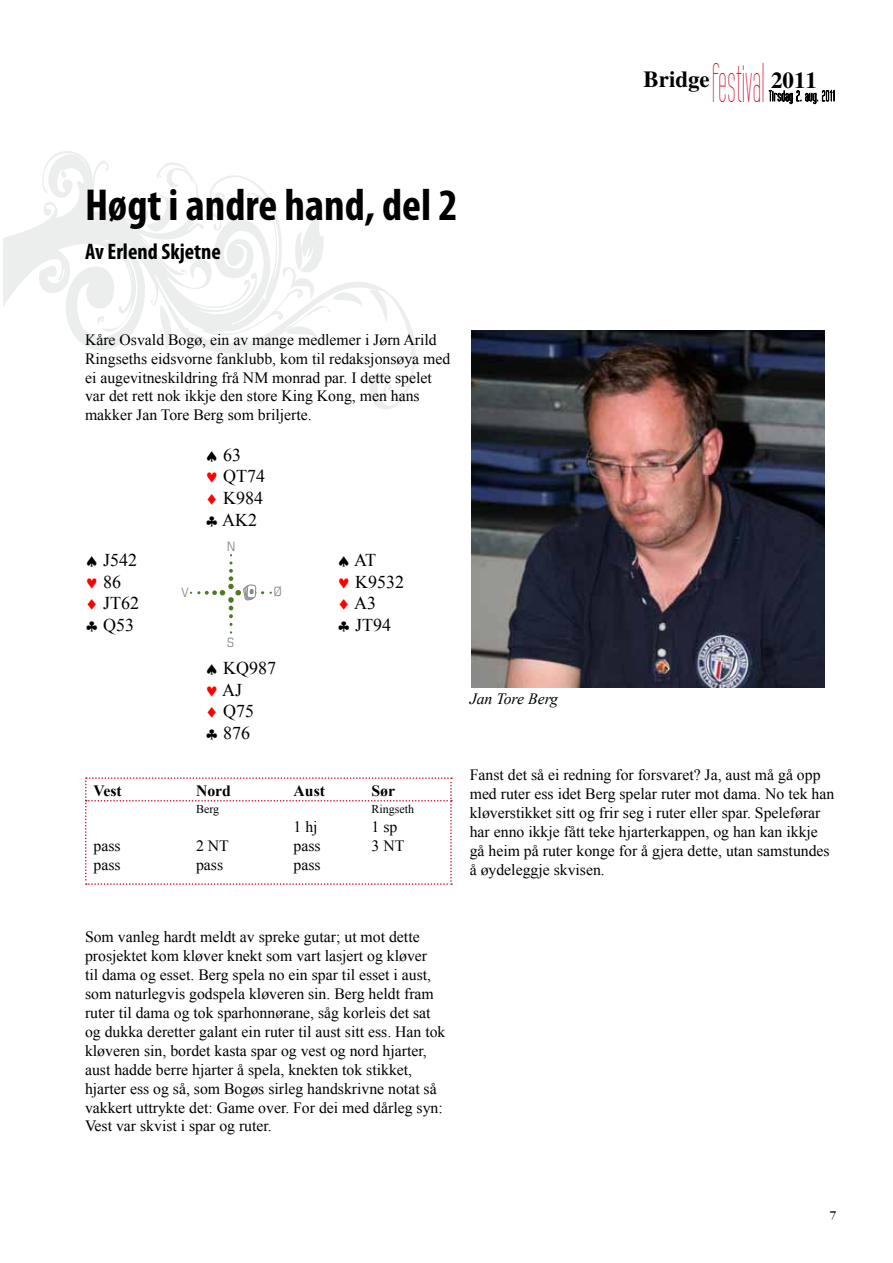
<style>
.page{position:relative;width:893px;height:1263px;background:#fff}
.page>*{position:absolute;margin:0;border:0;box-sizing:border-box;transform-origin:0 0}
.t1{font:56.7px "Tall Films";color:#cf051d;scale:.68 1}
.t2{font:700 condensed 45px "Myriad Pro";color:#000}
.t3{font:700 22.95px "Times";color:#000}
.t4{font:700 condensed 22.5px "Myriad Pro";color:#000}
.t5{font:18px/21.6px "Times New Roman";color:#000}
.t6{font:15.75px/18.9px "Times New Roman";color:#000}
.t7{font:700 15.75px "Times New Roman";color:#000}
.t8{font:italic 15.75px "Times New Roman";color:#000}
.t9{font:condensed 12.9px "Eurostile";color:#87888a}
.t10{font:12px "Times New Roman";color:#000}
.t11{font:12px "Garamond IT Cby BT";color:#000}
.s1{color:#f00}
</style>
<div class="page">
<svg style="left:3px;top:151px;width:413px;height:258px"></svg>
<svg style="left:769px;top:90px;width:65px;height:14px"></svg>
<img style="left:472px;top:330px;width:352px;height:357px">
<svg style="left:190px;top:554px;width:74px;height:80px"></svg>
<svg style="left:85px;top:777px;width:367px;height:108px"></svg>
<h3 class="t3" style="left:643px;top:65px;width:68px">Bridge</h3>
<h1 class="t1" style="left:712px;top:56px;width:79px">festival</h1>
<h3 class="t3" style="left:771px;top:67px;width:47px">2011</h3>
<h2 class="t2" style="left:85px;top:180px;width:374px">Høgt i andre hand, del 2</h2>
<h3 class="t4" style="left:85px;top:239px;width:137px">Av Erlend Skjetne</h3>
<p class="t6" style="left:85px;top:330px;width:367px">Kåre Osvald Bogø, ein av mange medlemer i Jørn Arild Ringseths eidsvorne fanklubb, kom til redaksjonsøya med ei augevitneskildring frå NM monrad par. I dette spelet var det rett nok ikkje den store King Kong, men hans makker Jan Tore Berg som briljerte.</p>
<p class="t5" style="left:205px;top:444px;width:62px">♠ 63<br><span class="s1">♥</span> QT74 <span class="s1">♦</span> K984 ♣ AK2</p>
<p class="t5" style="left:85px;top:549px;width:54px">♠ J542</p>
<p class="t5" style="left:337px;top:549px;width:41px">♠ AT</p>
<p class="t5" style="left:85px;top:571px;width:38px"><span class="s1">♥</span> 86</p>
<p class="t5" style="left:337px;top:571px;width:69px"><span class="s1">♥</span> K9532</p>
<p class="t5" style="left:85px;top:592px;width:56px"><span class="s1">♦</span> JT62</p>
<p class="t5" style="left:337px;top:592px;width:41px"><span class="s1">♦</span>A3</p>
<p class="t5" style="left:85px;top:614px;width:51px">♣ Q53</p>
<p class="t5" style="left:337px;top:614px;width:56px">♣ JT94</p>
<p class="t5" style="left:205px;top:657px;width:73px">♠ KQ987 <span class="s1">♥</span>AJ<br><span class="s1">♦</span> Q75<br>♣ 876</p>
<p class="t9" style="left:227px;top:539px;width:10px">N</p>
<p class="t9" style="left:181px;top:585px;width:9px">V</p>
<p class="t9" style="left:274px;top:584px;width:9px">Ø</p>
<p class="t9" style="left:227px;top:634px;width:8px">S</p>
<p class="t7" style="left:94px;top:781px;width:30px">Vest</p>
<p class="t7" style="left:196px;top:781px;width:36px">Nord</p>
<p class="t7" style="left:294px;top:781px;width:33px">Aust</p>
<p class="t7" style="left:372px;top:781px;width:25px">Sør</p>
<p class="t10" style="left:196px;top:802px;width:25px">Berg</p>
<p class="t10" style="left:372px;top:802px;width:44px">Ringseth</p>
<p class="t6" style="left:294px;top:817px;width:26px">1 hj</p>
<p class="t6" style="left:372px;top:817px;width:27px">1 sp</p>
<p class="t6" style="left:94px;top:836px;width:29px">pass</p>
<p class="t6" style="left:196px;top:836px;width:34px">2 NT</p>
<p class="t6" style="left:294px;top:836px;width:29px">pass</p>
<p class="t6" style="left:372px;top:836px;width:34px">3 NT</p>
<p class="t6" style="left:94px;top:855px;width:29px">pass</p>
<p class="t6" style="left:196px;top:855px;width:29px">pass</p>
<p class="t6" style="left:294px;top:855px;width:29px">pass</p>
<p class="t8" style="left:470px;top:690px;width:90px">Jan Tore Berg</p>
<p class="t6" style="left:470px;top:765px;width:366px">Fanst det så ei redning for forsvaret? Ja, aust må gå opp med ruter ess idet Berg spelar ruter mot dama. No tek han kløverstikket sitt og frir seg i ruter eller spar. Speleførar har enno ikkje fått teke hjarterkappen, og han kan ikkje gå heim på ruter konge for å gjera dette, utan samstundes å øydeleggje skvisen.</p>
<p class="t6" style="left:85px;top:927px;width:362px">Som vanleg hardt meldt av spreke gutar; ut mot dette prosjektet kom kløver knekt som vart lasjert og kløver<br>til dama og esset. Berg spela no ein spar til esset i aust, som naturlegvis godspela kløveren sin. Berg heldt fram ruter til dama og tok sparhonnørane, såg korleis det sat og dukka deretter galant ein ruter til aust sitt ess. Han tok kløveren sin, bordet kasta spar og vest og nord hjarter, aust hadde berre hjarter å spela, knekten tok stikket, hjarter ess og så, som Bogøs sirleg handskrivne notat så vakkert uttrykte det: Game over. For dei med dårleg syn:<br>Vest var skvist i spar og ruter.</p>
<p class="t11" style="left:830px;top:1208px;width:8px">7</p>
</div>
